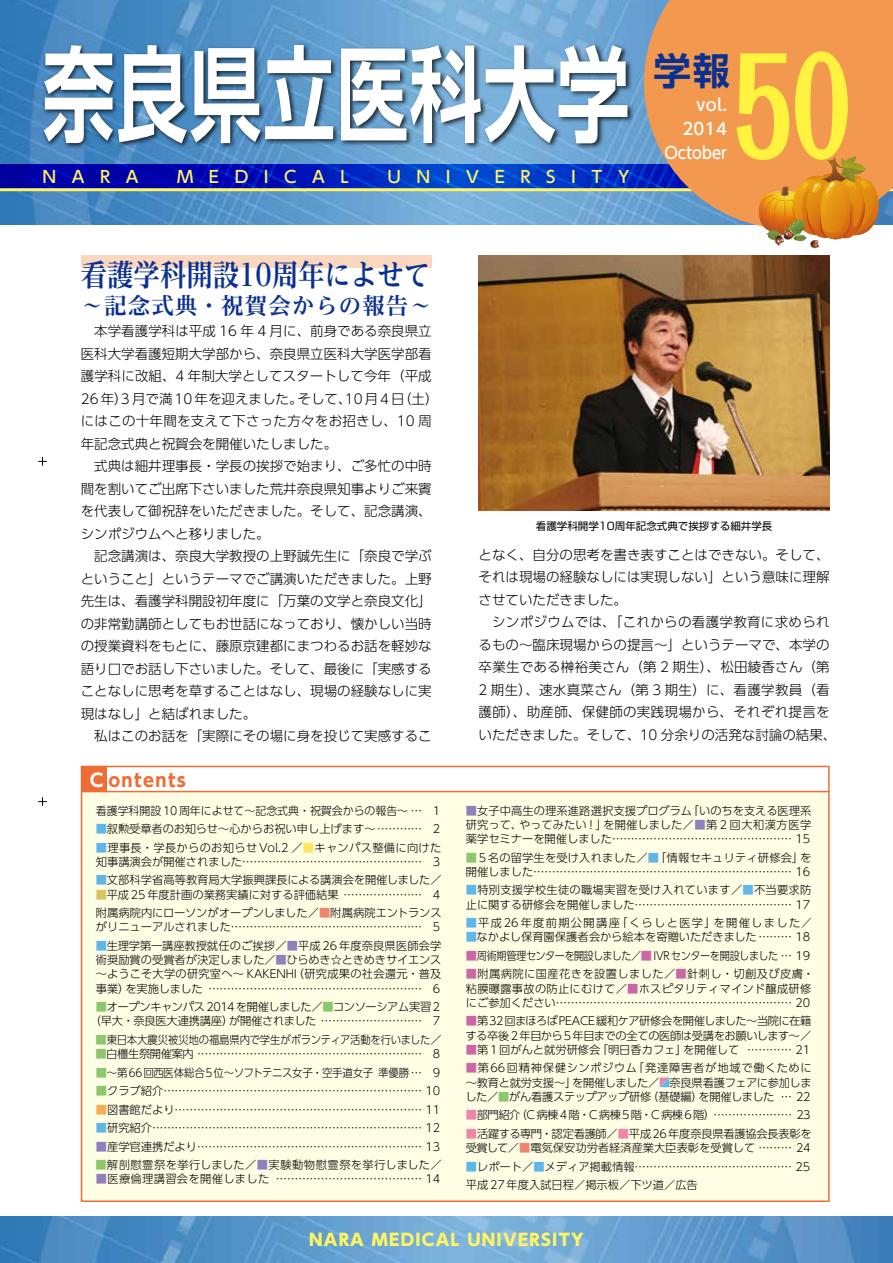
<style>
.page{position:relative;width:893px;height:1263px;background:#fff}
.page>*{position:absolute;margin:0;border:0;box-sizing:border-box;transform-origin:0 0}
.t1{font:800 130.05px "Folk Pro";color:#fff33f;scale:.59 1}
.t2{font:700 103.5px "UD Shin Go Pr 6 N De";letter-spacing:.015em;color:#fff;scale:.7 1}
.t3{font:700 37.5px "UD Shin Go Pr 6 N De";color:#0b3190}
.t4{font:700 30px "Reim Pro";color:#0b3190;scale:.88 1}
.t5{font:700 22.5px "Reim Pro";letter-spacing:.045em;color:#0b3190}
.t6{font:700 18px "UD Shin Go Pr 6 N";letter-spacing:.075em;color:#ed6d34}
.t7{font:800 16.5px "UD Shin Go Pr 6 N";letter-spacing:.075em;color:#fff462}
.t8{font:500 16.5px "UD Shin Go Pr 6 N";letter-spacing:.945em;color:#fff462}
.t9{font:500 16.5px/24px "UD Shin Go Pr 6 N";color:#fff;text-align:right}
.t10{font:300 13.5px/22.5px "UD Shin Go Pro";color:#000;text-align:justify}
.t11{font:300 11.25px/14.2px "UD Shin Go Pr 6 N";color:#000}
.t12{font:300 11.25px/14.2px "UD Shin Go Pr 6 N";letter-spacing:.025em;color:#000}
.t13{font:300 11.25px/14.2px "UD Shin Go Pr 6 N";letter-spacing:-.03em;color:#000;text-align:center}
.t14{font:300 11.25px/14.2px "UD Shin Go Pr 6 N";letter-spacing:.03em;color:#000}
.t15{font:300 11.25px/14.2px "UD Shin Go Pr 6 N";letter-spacing:-.04em;color:#000}
.t16{font:300 11.25px "UD Shin Go Pr 6 N";letter-spacing:-.04em;color:#000;scale:.9 1}
.t17{font:300 11.25px "UD Shin Go Pr 6 N";color:#000;scale:.92 1}
.t18{font:300 11.25px "UD Shin Go Pr 6 N";letter-spacing:-.025em;color:#000;scale:.93 1}
.t19{font:300 11.25px "UD Shin Go Pr 6 N";letter-spacing:.095em;color:#000}
.t20{font:300 11.25px "UD Shin Go Pr 6 N";letter-spacing:.04em;color:#000}
.t21{font:300 11.25px "UD Shin Go Pr 6 N";letter-spacing:.12em;color:#000}
.t22{font:10.5px "Shin Go Pr 6 N";color:#000}
.s1{color:#fff}
.s2{color:#5eb7e8}
.s3{color:#ffe55f}
.s4{color:#d6c560}
.s5{color:#ef856d}
.s6{color:#8f82bc}
.s7{color:#8cc66d}
.s8{color:#f6ae54}
.s9{color:#ca67a4}
.s10{color:#ee86a8}
</style>
<div class="page">
<div style="left:82px;top:255px;width:350px;height:13px;background:#fbd7c0"></div>
<div style="left:82px;top:766px;width:747px;height:435px;background:#fffde4"></div>
<div style="left:82px;top:766px;width:747px;height:26px;background:#fff"></div>
<div style="left:81px;top:766px;width:749px;height:436px;border:2px solid #ed6d34"></div>
<div style="left:81px;top:766px;width:26px;height:26px;background:#ed6d34"></div>
<hr style="left:81px;top:791px;width:749px;height:1px;background:#ed6d34">
<svg style="left:660px;top:1077px;width:9px;height:10px"></svg>
<img style="left:479px;top:255px;width:351px;height:255px">
<img style="left:0;top:1216px;width:893px;height:47px">
<svg style="left:38px;top:457px;width:9px;height:9px"></svg>
<svg style="left:38px;top:797px;width:9px;height:9px"></svg>
<img style="left:0;top:0;width:644px;height:224px">
<svg style="left:0;top:164px;width:644px;height:24px;background:#001fbb"></svg>
<hr style="left:0;top:188px;width:893px;height:3px;background:#fff462">
<div style="left:41px;top:42px;width:593px;height:108px;background:#000;opacity:.75"></div>
<svg style="left:644px;top:0;width:249px;height:225px;background:#e2975b"></svg>
<img style="left:754px;top:194px;width:12px;height:35px">
<img style="left:766px;top:156px;width:118px;height:92px">
<h2 class="t2" style="left:43px;top:10px;width:840px">奈良県立医科大学</h2>
<h3 class="t3" style="left:653px;top:40px;width:78px">学報</h3>
<h1 class="t1" style="left:734px;top:-3px;width:198px">50</h1>
<h3 class="t9" style="left:664px;top:92px;width:64px">vol.<br>2014<br>October</h3>
<h3 class="t8" style="left:43px;top:163px;width:98px">NARA</h3>
<h3 class="t8" style="left:177px;top:163px;width:173px">MEDICAL</h3>
<h3 class="t8" style="left:387px;top:163px;width:243px">UNIVERSITY</h3>
<h3 class="t4" style="left:81px;top:250px;width:398px">看護学科開設10周年によせて</h3>
<h3 class="t5" style="left:81px;top:287px;width:353px">〜記念式典・祝賀会からの報告〜</h3>
<p class="t10" style="left:81px;top:319px;width:359px;text-align:left;text-indent:14px">本学看護学科は平成 16 年 4 月に、前身である奈良県立医科大学看護短期大学部から、奈良県立医科大学医学部看護学科に改組、4 年制大学としてスタートして今年（平成<br>26年）3月で満 10年を迎えました。そして、10月 4 日（土）にはこの十年間を支えて下さった方々をお招きし、10 周年記念式典と祝賀会を開催いたしました。</p>
<p class="t10" style="left:81px;top:454px;width:353px;text-indent:14px">式典は細井理事長・学長の挨拶で始まり、ご多忙の中時間を割いてご出席下さいました荒井奈良県知事よりご来賓を代表して御祝辞をいただきました。そして、記念講演、シンポジウムへと移りました。</p>
<p class="t10" style="left:81px;top:544px;width:353px;text-indent:14px">記念講演は、奈良大学教授の上野誠先生に「奈良で学ぶということ」というテーマでご講演いただきました。上野先生は、看護学科開設初年度に「万葉の文学と奈良文化」の非常勤講師としてもお世話になっており、懐かしい当時の授業資料をもとに、藤原京建都にまつわるお話を軽妙な語り口でお話し下さいました。そして、最後に「実感することなしに思考を草することはなし、現場の経験なしに実現はなし」と結ばれました。</p>
<p class="t10" style="left:94px;top:724px;width:339px">私はこのお話を「実際にその場に身を投じて実感するこ</p>
<h3 class="t6" style="left:90px;top:765px;width:98px"><span class="s1">C</span> ONTENTS</h3>
<p class="t11" style="left:96px;top:803px;width:346px">看護学科開設10周年によせて〜記念式典・祝賀会からの報告〜…… 1</p>
<p class="t11" style="left:96px;top:821px;width:346px"><span class="s2">■</span>叙勲受章者のお知らせ～心からお祝い申し上げます～…………… 2</p>
<p class="t14" style="left:96px;top:840px;width:347px"><span class="s2">■</span>理事長・学長からのお知らせVol.2 ／<span class="s3">■</span>キャンパス整備に向けた知事講演会が開催されました………………………………………… 3</p>
<p class="t11" style="left:96px;top:872px;width:347px"><span class="s2">■</span>文部科学省高等教育局大学振興課長による講演会を開催しました／</p>
<p class="t11" style="left:96px;top:885px;width:348px;line-height:18.5px"><span class="s4">■</span>平成25年度計画の業務実績に対する評価結果…………………… 4附属病院内にローソンがオープンしました／<span class="s5">■</span>附属病院エントランス</p>
<p class="t11" style="left:96px;top:919px;width:346px">がリニューアルされました…………………………………………… 5</p>
<p class="t11" style="left:96px;top:938px;width:347px;text-align:justify"><span class="s2">■</span>生理学第一講座教授就任のご挨拶／<span class="s6">■</span>平成26年度奈良県医師会学術奨励賞の受賞者が決定しました／<span class="s6">■</span>ひらめき☆ときめきサイエンス～ようこそ大学の研究室へ～ KAKENHI（研究成果の社会還元・普及事業）を実施しました… ………………………………………………… 6</p>
<p class="t13" style="left:90px;top:999px;width:354px"><span class="s7">■</span>オープンキャンパス2014を開催しました／<span class="s7">■</span>コンソーシアム実習２（早大・奈良医大連携講座）が開催されました………………………… 7</p>
<p class="t17" style="left:96px;top:1030px;width:377px"><span class="s7">■</span>東日本大震災被災地の福島県内で学生がボランティア活動を行いました／</p>
<p class="t13" style="left:96px;top:1046px;width:346px"><span class="s7">■</span>白橿生祭開催案内……………………………………………………… 8</p>
<p class="t18" style="left:96px;top:1063px;width:372px"><span class="s7">■</span>～第66回西医体総合５位～ソフトテニス女子・空手道女子 準優勝…… 9</p>
<p class="t11" style="left:96px;top:1083px;width:346px"><span class="s7">■</span>クラブ紹介…………………………………………………………… 10</p>
<p class="t11" style="left:96px;top:1102px;width:346px"><span class="s8">■</span>図書館だより………………………………………………………… 11</p>
<p class="t11" style="left:96px;top:1120px;width:346px"><span class="s2">■</span>研究紹介……………………………………………………………… 12</p>
<p class="t11" style="left:96px;top:1139px;width:346px"><span class="s6">■</span>産学官連携だより…………………………………………………… 13</p>
<p class="t20" style="left:96px;top:1156px;width:348px"><span class="s7">■</span>解剖慰霊祭を挙行しました／<span class="s6">■</span>実験動物慰霊祭を挙行しました／</p>
<p class="t14" style="left:96px;top:1171px;width:346px"><span class="s6">■</span>医療倫理講習会を開催しました… ………………………………… 14</p>
<p class="t22" style="left:536px;top:518px;width:238px">看護学科開学10周年記念式典で挨拶する細井学長</p>
<p class="t10" style="left:479px;top:543px;width:353px">となく、自分の思考を書き表すことはできない。そして、それは現場の経験なしには実現しない」という意味に理解させていただきました。</p>
<p class="t10" style="left:479px;top:610px;width:359px;text-align:center">シンポジウムでは、「これからの看護学教育に求められ<br>るもの〜臨床現場からの提言〜」というテーマで、本学の卒業生である榊裕美さん（第 2 期生）、松田綾香さん（第<br>2 期生）、速水真菜さん（第 3 期生）に、看護学教員（看護師）、助産師、保健師の実践現場から、それぞれ提言をいただきました。そして、10 分余りの活発な討論の結果、</p>
<p class="t11" style="left:466px;top:803px;width:347px;text-align:justify"><span class="s6">■</span>女子中高生の理系進路選択支援プログラム「いのちを支える医理系研究って、やってみたい！」を開催しました／<span class="s6">■</span>第２回大和漢方医学薬学セミナーを開催しました………………………………………… 15</p>
<p class="t11" style="left:466px;top:850px;width:347px"><span class="s7">■</span>5名の留学生を受け入れました／<span class="s2">■</span>「情報セキュリティ研修会」を開催しました…………………………………………………………… 16</p>
<p class="t12" style="left:466px;top:882px;width:347px"><span class="s2">■</span>特別支援学校生徒の職場実習を受け入れています／<span class="s2">■</span>不当要求防止に関する研修会を開催しました…………………………………… 17</p>
<p class="t21" style="left:466px;top:914px;width:347px"><span class="s2">■</span>平成26年度前期公開講座「くらしと医学」を開催しました／</p>
<p class="t11" style="left:466px;top:929px;width:346px"><span class="s2">■</span>なかよし保育園保護者会から絵本を寄贈いただきました………… 18</p>
<p class="t16" style="left:466px;top:946px;width:384px"><span class="s9">■</span>周術期管理センターを開設しました／<span class="s9">■</span>IVR センターを開設しました…… 19</p>
<p class="t12" style="left:466px;top:966px;width:350px"><span class="s9">■</span>附属病院に国産花きを設置しました／<span class="s9">■</span>針刺し・切創及び皮膚・粘膜曝露事故の防止にむけて／<span class="s9">■</span>ホスピタリティマインド醸成研修にご参加ください……………………………………………………… 20</p>
<p class="t15" style="left:466px;top:1013px;width:347px"><span class="s9">■</span>第32回まほろばPEACE緩和ケア研修会を開催しました〜当院に在籍する卒後2 年目から5年目までの全ての医師は受講をお願いします〜／</p>
<p class="t11" style="left:466px;top:1042px;width:346px"><span class="s9">■</span>第1回がんと就労研修会「明日香カフェ」を開催して… ………… 21</p>
<p class="t11" style="left:465px;top:1060px;width:348px;text-align:justify"><span class="s9">■</span>第66回精神保健シンポジウム「発達障害者が地域で働くために～教育と就労支援～」を開催しました／ 奈良県看護フェアに参加しました／<span class="s7">■</span>がん看護ステップアップ研修（基礎編）を開催しました… … 22</p>
<p class="t19" style="left:466px;top:1106px;width:346px"><span class="s10">■</span>部門紹介（C病棟4階・C病棟5階・C病棟6階）…………………… 23</p>
<p class="t11" style="left:466px;top:1126px;width:347px"><span class="s10">■</span>活躍する専門・認定看護師／<span class="s10">■</span>平成26年度奈良県看護協会長表彰を受賞して／<span class="s5">■</span>電気保安功労者経済産業大臣表彰を受賞して………… 24</p>
<p class="t11" style="left:466px;top:1157px;width:346px;line-height:18.5px"><span class="s2">■</span>レポート／<span class="s2">■</span>メディア掲載情報…………………………………… 25平成27年度入試日程／掲示板／下ツ道／広告</p>
<h3 class="t7" style="left:309px;top:1226px;width:276px">NARA MEDICAL UNIVERSITY</h3>
</div>
